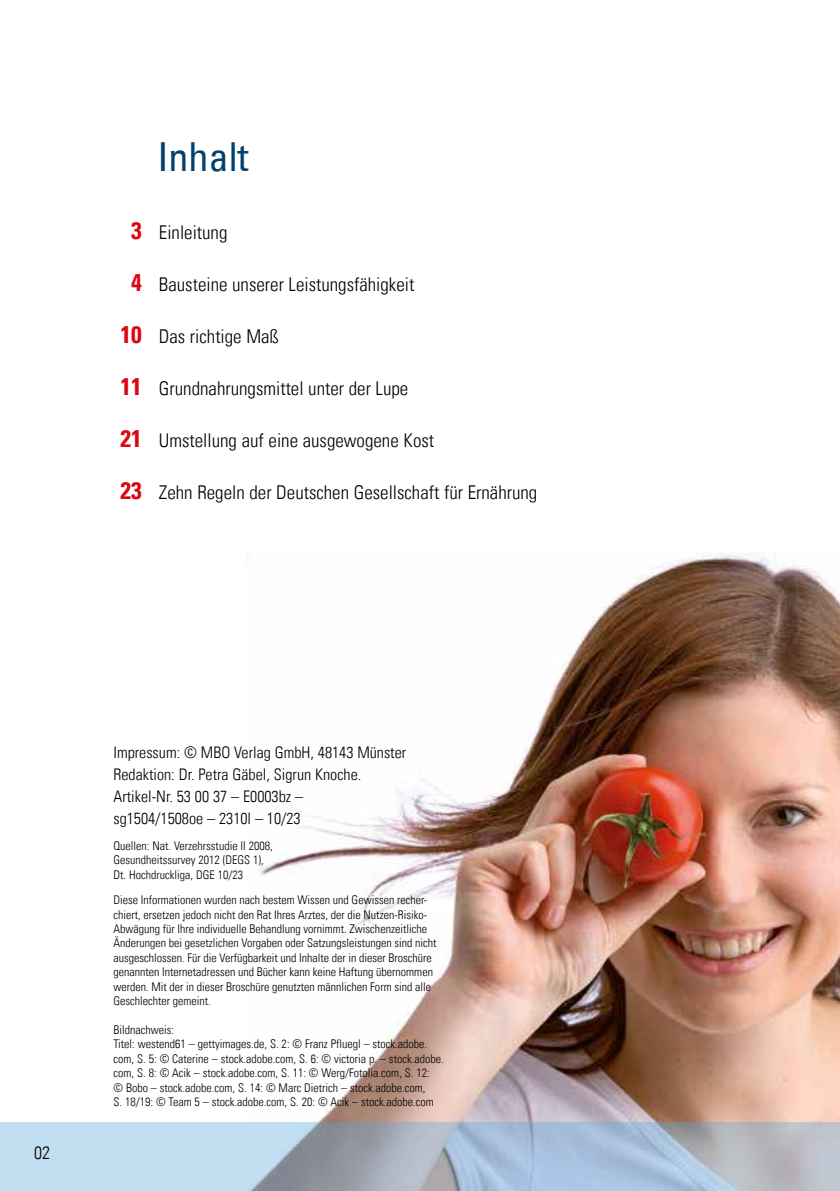
<style>
.page{position:relative;width:840px;height:1191px;background:#fff}
.page>*{position:absolute;margin:0;border:0;box-sizing:border-box;transform-origin:0 0}
.t1{font:condensed 40px "Univers Com 57";color:#004170}
.t2{font:19px "Univers Com 47 Light Cond";color:#000}
.t3{font:18px "Univers Com 47 Light Cond";color:#000}
.t4{font:16px/22px "Univers Com 47 Light Cond";color:#000}
.t5{font:12px/14.4px "Univers Com 47 Light Cond";color:#000}
.s1{font-family:"Univers Com 67 Bold Cond";font-size:24px;color:#db0812}
</style>
<div class="page">
<img style="left:246px;top:553px;width:593px;height:570px">
<svg style="left:0;top:1123px;width:839px;height:68px"></svg>
<hr style="left:839px;top:1123px;width:1px;height:68px;background:#56a8dd">
<h1 class="t1" style="left:157px;top:131px;width:93px">Inhalt</h1>
<h2 class="t2" style="left:131px;top:221px;width:98px"><span class="s1">3</span> Einleitung</h2>
<h2 class="t2" style="left:131px;top:273px;width:284px"><span class="s1">4</span> Bausteine unserer Leistungsfähigkeit</h2>
<h2 class="t2" style="left:120px;top:325px;width:160px"><span class="s1">10</span> Das richtige Maß</h2>
<h2 class="t2" style="left:120px;top:377px;width:289px"><span class="s1">11</span> Grundnahrungsmittel unter der Lupe</h2>
<h2 class="t2" style="left:120px;top:429px;width:315px"><span class="s1">21</span> Umstellung auf eine ausgewogene Kost</h2>
<h2 class="t2" style="left:120px;top:481px;width:418px"><span class="s1">23</span> Zehn Regeln der Deutschen Gesellschaft für Ernährung</h2>
<h3 class="t3" style="left:34px;top:1141px;width:17px">02</h3>
<h3 class="t4" style="left:113px;top:741px;width:294px">Impressum: © MBO Verlag GmbH, 48143 Münster Redaktion: Dr. Petra Gäbel, Sigrun Knoche.<br>Artikel-Nr. 53 00 37 – E0003bz –<br>sg1504/1508oe – 2310l – 10/23</h3>
<p class="t5" style="left:113px;top:838px;width:161px">Quellen: Nat. Verzehrsstudie II 2008,<br>Gesundheitssurvey 2012 (DEGS 1),<br>Dt. Hochdruckliga, DGE 10/23</p>
<p class="t5" style="left:113px;top:892px;width:324px">Diese Informationen wurden nach bestem Wissen und Gewissen recher&shy;chiert, ersetzen jedoch nicht den Rat Ihres Arztes, der die Nutzen-Risiko-Abwägung für Ihre individuelle Behandlung vornimmt. Zwischenzeitliche Änderungen bei gesetzlichen Vorgaben oder Satzungsleistungen sind nicht ausgeschlossen. Für die Verfügbarkeit und Inhalte der in dieser Broschüre genannten Internetadressen und Bücher kann keine Haftung übernommen werden. Mit der in dieser Broschüre genutzten männlichen Form sind alle Geschlechter gemeint.</p>
<p class="t5" style="left:113px;top:1022px;width:331px">Bildnachweis:<br>Titel: westend61 – gettyimages.de, S. 2: © Franz Pfluegl – stock.adobe. com, S. 5: © Caterine – stock.adobe.com, S. 6: © victoria p. – stock.adobe. com, S. 8: © Acik – stock.adobe.com, S. 11: © Werg/Fotolia.com, S. 12:<br>© Bobo – stock.adobe.com, S. 14: © Marc Dietrich – stock.adobe.com,<br>S. 18/19: © Team 5 – stock.adobe.com, S. 20: © Acik – stock.adobe.com</p>
</div>
